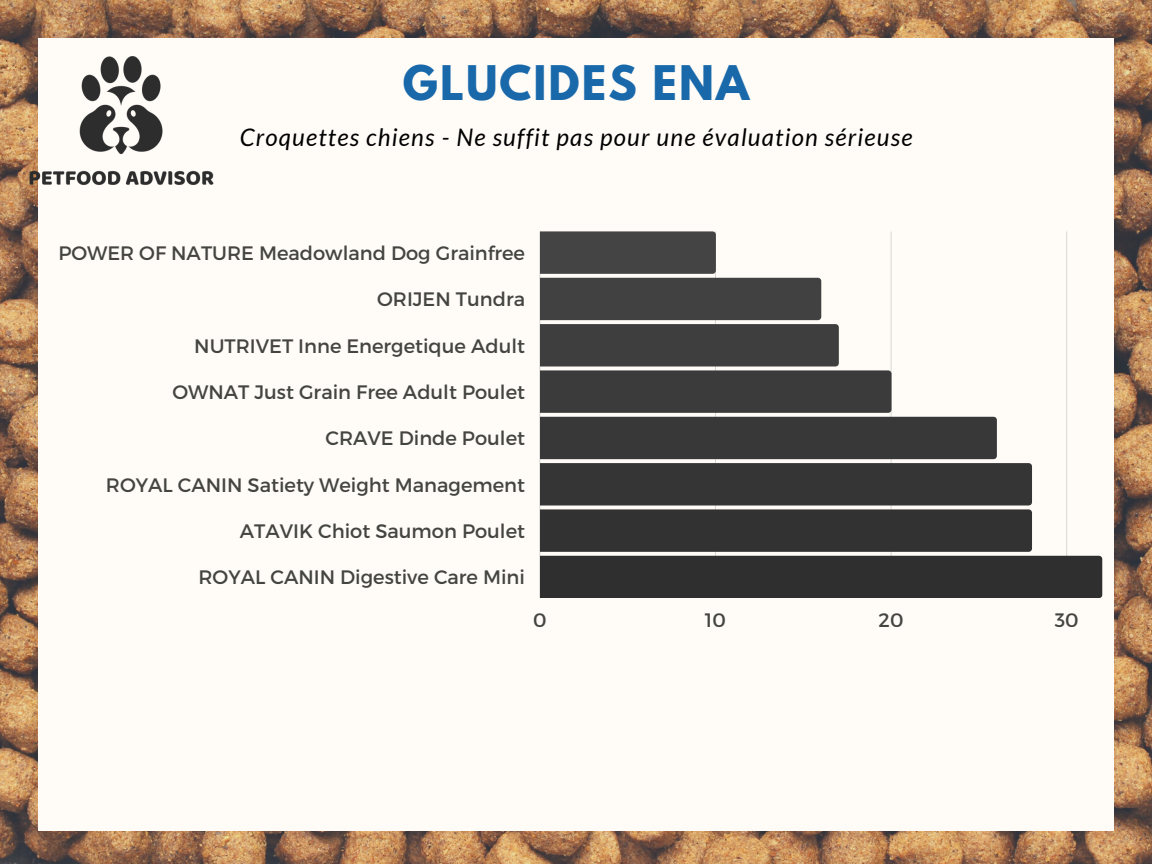
<style>
.page{position:relative;width:1152px;height:864px;background:#fff}
.page>*{position:absolute;margin:0;border:0;box-sizing:border-box;transform-origin:0 0}
.t1{font:700 42.3px "League Spartan";letter-spacing:.05em;color:#1868aa}
.t2{font:italic 24.15px "Lato";letter-spacing:.05em;color:#000}
.t3{font:19.5px "Montserrat";color:#444440}
</style>
<div class="page">
<img style="left:0;top:0;width:1152px;height:864px">
<div style="left:38px;top:38px;width:1076px;height:792px;background:#fffcf8"></div>
<svg style="left:539px;top:231px;width:613px;height:367px"></svg>
<svg style="left:540px;top:231px;width:352px;height:182px"></svg>
<svg style="left:994px;top:417px;width:3px;height:42px"></svg>
<svg style="left:1029px;top:463px;width:3px;height:89px"></svg>
<svg style="left:1099px;top:556px;width:3px;height:42px"></svg>
<img style="left:0;top:0;width:317px;height:242px">
<p class="t1" style="left:403px;top:62px;width:348px">GLUCIDES ENA</p>
<p class="t2" style="left:240px;top:122px;width:674px">Croquettes chiens - Ne suffit pas pour une évaluation sérieuse</p>
<p class="t3" style="left:58px;top:240px;width:468px">POWER OF NATURE Meadowland Dog Grainfree</p>
<p class="t3" style="left:377px;top:287px;width:149px">ORIJEN Tundra</p>
<p class="t3" style="left:194px;top:333px;width:332px">NUTRIVET Inne Energetique Adult</p>
<p class="t3" style="left:173px;top:379px;width:354px">OWNAT Just Grain Free Adult Poulet</p>
<p class="t3" style="left:326px;top:426px;width:201px">CRAVE Dinde Poulet</p>
<p class="t3" style="left:106px;top:472px;width:421px">ROYAL CANIN Satiety Weight Management</p>
<p class="t3" style="left:240px;top:518px;width:287px">ATAVIK Chiot Saumon Poulet</p>
<p class="t3" style="left:199px;top:565px;width:328px">ROYAL CANIN Digestive Care Mini</p>
<p class="t3" style="left:533px;top:607px;width:15px">0</p>
<p class="t3" style="left:705px;top:607px;width:22px">10</p>
<p class="t3" style="left:879px;top:607px;width:26px">20</p>
<p class="t3" style="left:1055px;top:607px;width:25px">30</p>
</div>
